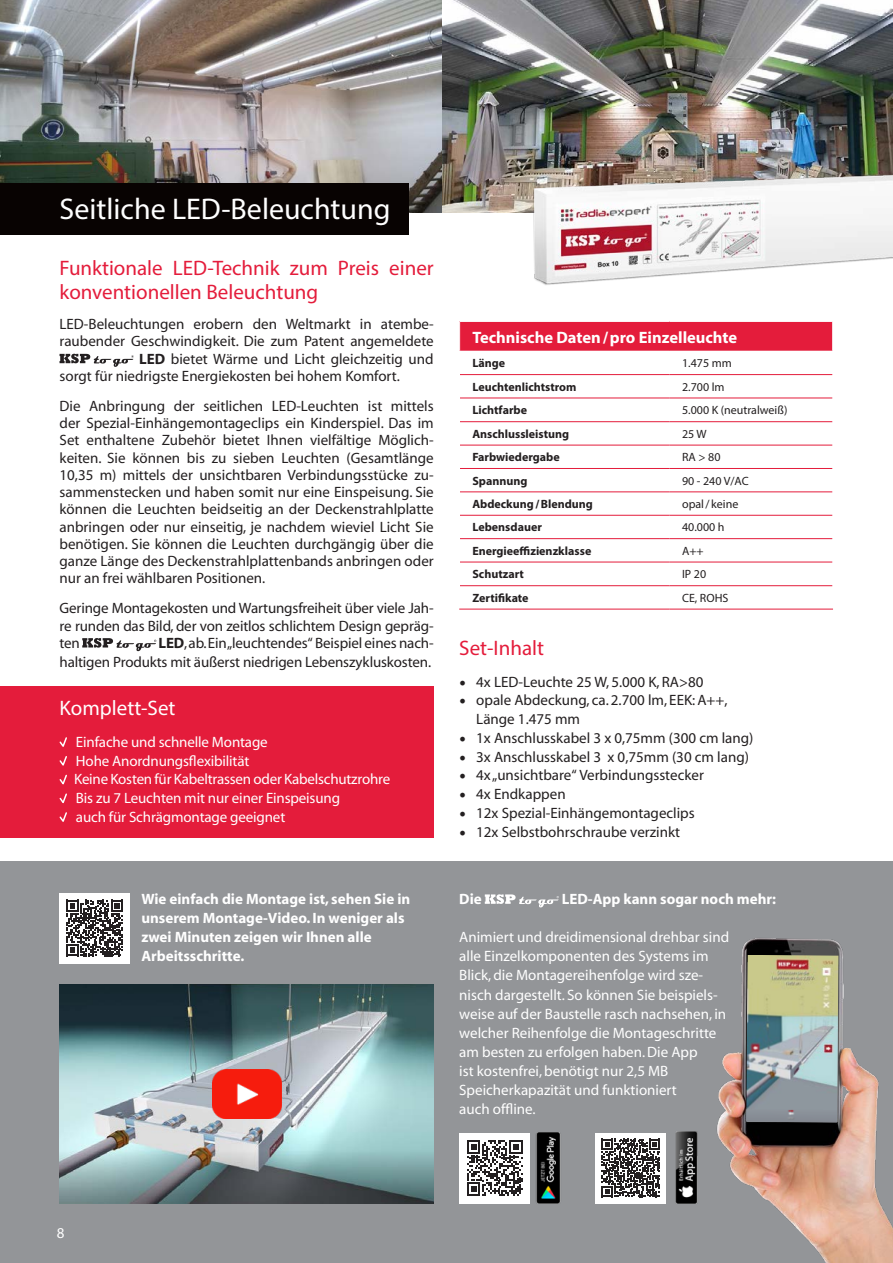
<style>
.page{position:relative;width:893px;height:1263px;background:#fff}
.page>*{position:absolute;margin:0;border:0;box-sizing:border-box;transform-origin:0 0}
.t1{font:30px "Myriad Pro";color:#fff}
.t2{font:21px/24px "Myriad Pro";color:#e41c3b}
.t3{font:21px "Myriad Pro";color:#fff}
.t4{font:700 16.5px "Myriad Pro";color:#fff}
.t5{font:15px/17.2px "Myriad";color:#231f20;text-align:justify}
.t6{font:15px/19px "Myriad";color:#fff}
.t7{font:700 15px/19px "Myriad";color:#fff}
.t8{font:15px "Myriad Pro";color:#fff}
.t9{font:700 12px "Myriad Pro";color:#231f20}
.t10{font:12px "Myriad Pro";color:#231f20}
.s1{font-weight:700}
.s2{font-family:"Minion Pro";font-size:18px}
</style>
<div class="page">
<div style="left:0;top:861px;width:893px;height:402px;background:#939598"></div>
<img style="left:0;top:0;width:893px;height:213px">
<div style="left:0;top:184px;width:409px;height:51px;background:#080302"></div>
<svg style="left:60px;top:354px;width:74px;height:13px"></svg>
<svg style="left:82px;top:638px;width:74px;height:13px"></svg>
<div style="left:460px;top:321px;width:373px;height:30px;background:#e41c3b"></div>
<svg style="left:460px;top:375px;width:372px;height:234px"></svg>
<svg style="left:669px;top:375px;width:1px;height:234px"></svg>
<hr style="left:459px;top:321px;width:210px;height:1px;background:#fff">
<svg style="left:459px;top:322px;width:1px;height:287px"></svg>
<hr style="left:669px;top:321px;width:164px;height:1px;background:#fff">
<svg style="left:832px;top:322px;width:1px;height:287px"></svg>
<hr style="left:459px;top:351px;width:210px;height:1px;background:#fff">
<hr style="left:669px;top:351px;width:164px;height:1px;background:#fff">
<hr style="left:460px;top:374px;width:209px;height:1px;background:#e41c3b">
<hr style="left:669px;top:374px;width:163px;height:1px;background:#e41c3b">
<hr style="left:460px;top:398px;width:209px;height:1px;background:#e41c3b">
<hr style="left:669px;top:398px;width:163px;height:1px;background:#e41c3b">
<hr style="left:460px;top:421px;width:209px;height:1px;background:#e41c3b">
<hr style="left:669px;top:421px;width:163px;height:1px;background:#e41c3b">
<hr style="left:460px;top:445px;width:209px;height:1px;background:#e41c3b">
<hr style="left:669px;top:445px;width:163px;height:1px;background:#e41c3b">
<hr style="left:460px;top:468px;width:209px;height:1px;background:#e41c3b">
<hr style="left:669px;top:468px;width:163px;height:1px;background:#e41c3b">
<hr style="left:460px;top:491px;width:209px;height:1px;background:#e41c3b">
<hr style="left:669px;top:491px;width:163px;height:1px;background:#e41c3b">
<hr style="left:460px;top:515px;width:209px;height:1px;background:#e41c3b">
<hr style="left:669px;top:515px;width:163px;height:1px;background:#e41c3b">
<hr style="left:460px;top:538px;width:209px;height:1px;background:#e41c3b">
<hr style="left:669px;top:538px;width:163px;height:1px;background:#e41c3b">
<hr style="left:460px;top:562px;width:209px;height:1px;background:#e41c3b">
<hr style="left:669px;top:562px;width:163px;height:1px;background:#e41c3b">
<hr style="left:460px;top:585px;width:209px;height:1px;background:#e41c3b">
<hr style="left:669px;top:585px;width:163px;height:1px;background:#e41c3b">
<hr style="left:459px;top:609px;width:210px;height:1px;background:#e41c3b">
<hr style="left:669px;top:609px;width:164px;height:1px;background:#e41c3b">
<img style="left:60px;top:984px;width:374px;height:219px">
<div style="left:0;top:686px;width:434px;height:152px;background:#e41c3b"></div>
<svg style="left:59px;top:737px;width:8px;height:10px"></svg>
<svg style="left:59px;top:756px;width:8px;height:66px"></svg>
<svg style="left:485px;top:894px;width:74px;height:13px"></svg>
<div style="left:595px;top:1132px;width:71px;height:71px;background:#fff"></div>
<svg style="left:602px;top:1139px;width:58px;height:58px"></svg>
<div style="left:459px;top:1132px;width:71px;height:71px;background:#fff"></div>
<svg style="left:467px;top:1140px;width:55px;height:56px"></svg>
<div style="left:60px;top:893px;width:70px;height:70px;background:#fff"></div>
<svg style="left:66px;top:900px;width:57px;height:56px"></svg>
<img style="left:692px;top:938px;width:201px;height:325px">
<img style="left:746px;top:955px;width:92px;height:167px">
<img style="left:746px;top:1109px;width:91px;height:13px">
<img style="left:675px;top:1132px;width:22px;height:71px">
<img style="left:536px;top:1132px;width:25px;height:71px">
<img style="left:212px;top:1069px;width:69px;height:49px">
<img style="left:489px;top:147px;width:404px;height:138px">
<h1 class="t1" style="left:60px;top:190px;width:332px">Seitliche LED-Beleuchtung</h1>
<h2 class="t2" style="left:60px;top:256px;width:376px">Funktionale LED-Technik zum Preis einer konventionellen Beleuchtung</h2>
<p class="t5" style="left:60px;top:316px;width:376px">LED-Beleuchtungen erobern den Weltmarkt in atembe-</p>
<p class="t5" style="left:60px;top:333px;width:376px">raubender Geschwindigkeit. Die zum Patent angemeldete</p>
<p class="t5" style="left:139px;top:351px;width:296px"><span class="s1">LED</span> bietet Wärme und Licht gleichzeitig und</p>
<p class="t5" style="left:60px;top:368px;width:342px">sorgt für niedrigste Energiekosten bei hohem Komfort.</p>
<p class="t5" style="left:60px;top:398px;width:376px">Die Anbringung der seitlichen LED-Leuchten ist mittels der Spezial-Einhängemontageclips ein Kinderspiel. Das im Set enthaltene Zubehör bietet Ihnen vielfältige Möglich&shy;keiten. Sie können bis zu sieben Leuchten (Gesamtlänge 10,35 m) mittels der unsichtbaren Verbindungsstücke zu&shy;sammenstecken und haben somit nur eine Einspeisung. Sie können die Leuchten beidseitig an der Deckenstrahlplatte anbringen oder nur einseitig, je nachdem wieviel Licht Sie benötigen. Sie können die Leuchten durchgängig über die ganze Länge des Deckenstrahlplattenbands anbringen oder nur an frei wählbaren Positionen.</p>
<p class="t5" style="left:60px;top:600px;width:376px">Geringe Montagekosten und Wartungsfreiheit über viele Jah&shy;re runden das Bild, der von zeitlos schlichtem Design gepräg&shy;ten</p>
<p class="t5" style="left:60px;top:634px;width:376px;line-height:18.8px;text-align:right"><span class="s1">LED</span>, ab. Ein „leuchtendes“ Beispiel eines nach-<br>haltigen Produkts mit äußerst niedrigen Lebenszykluskosten.</p>
<h2 class="t3" style="left:60px;top:695px;width:118px">Komplett-Set</h2>
<p class="t6" style="left:74px;top:733px;width:318px">Einfache und schnelle Montage<br>Hohe Anordnungsflexibilität<br>Keine Kosten für Kabeltrassen oder Kabelschutzrohre Bis zu 7 Leuchten mit nur einer Einspeisung<br>auch für Schrägmontage geeignet</p>
<p class="t7" style="left:141px;top:890px;width:270px">Wie einfach die Montage ist, sehen Sie in unserem Montage-Video. In weniger als zwei Minuten zeigen wir Ihnen alle Arbeitsschritte.</p>
<p class="t4" style="left:472px;top:326px;width:266px">Technische Daten/pro Einzelleuchte</p>
<p class="t9" style="left:472px;top:355px;width:34px">Länge</p>
<p class="t10" style="left:682px;top:356px;width:51px">1.475 mm</p>
<p class="t9" style="left:472px;top:379px;width:106px">Leuchtenlichtstrom</p>
<p class="t10" style="left:682px;top:379px;width:44px">2.700 lm</p>
<p class="t9" style="left:472px;top:402px;width:56px">Lichtfarbe</p>
<p class="t10" style="left:682px;top:403px;width:107px">5.000 K (neutralweiß)</p>
<p class="t9" style="left:472px;top:426px;width:98px">Anschlussleistung</p>
<p class="t10" style="left:682px;top:426px;width:26px">25 W</p>
<p class="t9" style="left:472px;top:449px;width:89px">Farbwiedergabe</p>
<p class="t10" style="left:682px;top:450px;width:40px">RA &gt; 80</p>
<p class="t9" style="left:472px;top:473px;width:57px">Spannung</p>
<p class="t10" style="left:682px;top:473px;width:68px">90 - 240 V/AC</p>
<p class="t9" style="left:472px;top:496px;width:122px">Abdeckung/Blendung</p>
<p class="t10" style="left:682px;top:497px;width:58px">opal/ keine</p>
<p class="t9" style="left:472px;top:520px;width:71px">Lebensdauer</p>
<p class="t10" style="left:682px;top:520px;width:44px">40.000 h</p>
<p class="t9" style="left:472px;top:543px;width:120px">Energieeffizienzklasse</p>
<p class="t10" style="left:682px;top:543px;width:23px">A++</p>
<p class="t9" style="left:472px;top:566px;width:53px">Schutzart</p>
<p class="t10" style="left:682px;top:567px;width:26px">IP 20</p>
<p class="t9" style="left:472px;top:590px;width:58px">Zertifikate</p>
<p class="t10" style="left:682px;top:590px;width:48px">CE, ROHS</p>
<h2 class="t2" style="left:459px;top:636px;width:86px">Set-Inhalt</h2>
<p class="t5" style="left:459px;top:674px;width:246px"><span class="s2">•</span> 4x LED-Leuchte 25 W, 5.000 K, RA&gt;80</p>
<p class="t5" style="left:476px;top:692px;width:253px;line-height:18.8px;text-indent:-17px"><span class="s2">•</span> opale Abdeckung, ca. 2.700 lm, EEK: A++,<br>Länge 1.475 mm</p>
<p class="t5" style="left:459px;top:730px;width:296px"><span class="s2">•</span> 1x Anschlusskabel 3 x 0,75mm (300 cm lang)</p>
<p class="t5" style="left:459px;top:749px;width:291px"><span class="s2">•</span> 3x Anschlusskabel 3 x 0,75mm (30 cm lang)</p>
<p class="t5" style="left:459px;top:767px;width:246px"><span class="s2">•</span> 4x „unsichtbare“ Verbindungsstecker</p>
<p class="t5" style="left:459px;top:786px;width:108px"><span class="s2">•</span> 4x Endkappen</p>
<p class="t5" style="left:459px;top:805px;width:237px"><span class="s2">•</span> 12x Spezial-Einhängemontageclips</p>
<p class="t5" style="left:459px;top:824px;width:222px"><span class="s2">•</span> 12x Selbstbohrschraube verzinkt</p>
<p class="t7" style="left:459px;top:890px;width:24px">Die</p>
<p class="t7" style="left:562px;top:890px;width:216px">LED-App kann sogar noch mehr:</p>
<p class="t6" style="left:459px;top:928px;width:271px">Animiert und dreidimensional drehbar sind alle Einzelkomponenten des Systems im Blick, die Montagereihenfolge wird sze&shy;nisch dargestellt. So können Sie beispiels&shy;weise auf der Baustelle rasch nachsehen, in welcher Reihenfolge die Montageschritte am besten zu erfolgen haben. Die App<br>ist kostenfrei, benötigt nur 2,5 MB Speicherkapazität und funktioniert<br>auch offline.</p>
<p class="t8" style="left:57px;top:1224px;width:9px">8</p>
</div>
